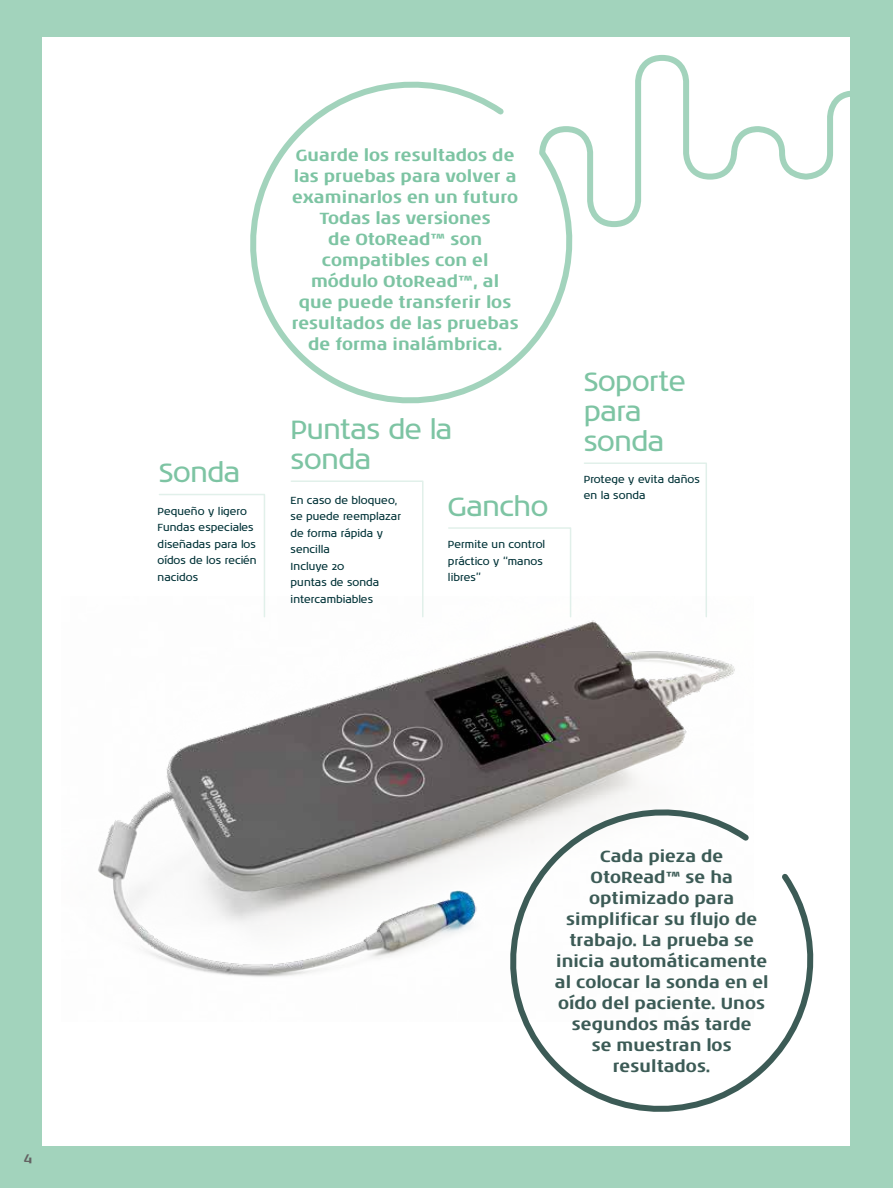
<style>
.page{position:relative;width:893px;height:1188px;background:#a2d3bc}
.page>*{position:absolute;margin:0;border:0;box-sizing:border-box;transform-origin:0 0}
.t1{font:27px/30px "Noa LT Pro";letter-spacing:-.02em;color:#7dc4a3}
.t2{font:700 16.5px/21px "Noa LT Pro";color:#7dc4a3;text-align:center}
.t3{font:700 16.5px/21px "Noa LT Pro";color:#3c5b56;text-align:center}
.t4{font:700 13.5px "Noa LT Pro";color:#646363}
.t5{font:10.5px/16.5px "Noa LT Pro";color:#003237}
</style>
<div class="page">
<div style="left:43px;top:37px;width:807px;height:1108px;background:#fff"></div>
<svg style="left:250px;top:55px;width:600px;height:349px"></svg>
<img style="left:98px;top:620px;width:637px;height:357px">
<svg style="left:490px;top:799px;width:324px;height:313px"></svg>
<svg style="left:159px;top:494px;width:106px;height:124px"></svg>
<svg style="left:291px;top:480px;width:133px;height:137px"></svg>
<svg style="left:448px;top:527px;width:124px;height:91px"></svg>
<svg style="left:584px;top:462px;width:123px;height:155px"></svg>
<p class="t4" style="left:24px;top:1147px;width:10px">4</p>
<h2 class="t2" style="left:292px;top:143px;width:228px">Guarde los resultados de las pruebas para volver a examinarlos en un futuro<br>Todas las versiones<br>de OtoRead™ son compatibles con el módulo OtoRead™, al<br>que puede transferir los resultados de las pruebas de forma inalámbrica.</h2>
<h1 class="t1" style="left:291px;top:413px;width:163px">Puntas de la sonda</h1>
<h1 class="t1" style="left:448px;top:491px;width:102px">Gancho</h1>
<h1 class="t1" style="left:159px;top:457px;width:83px">Sonda</h1>
<p class="t5" style="left:158px;top:503px;width:101px">Pequeño y ligero<br>Fundas especiales diseñadas para los oídos de los recién nacidos</p>
<p class="t5" style="left:291px;top:491px;width:112px">En caso de bloqueo, se puede reemplazar de forma rápida y sencilla<br>Incluye 20<br>puntas de sonda intercambiables</p>
<p class="t5" style="left:448px;top:536px;width:99px">Permite un control práctico y “manos libres”</p>
<h1 class="t1" style="left:584px;top:366px;width:104px">Soporte para sonda</h1>
<p class="t5" style="left:584px;top:471px;width:118px">Protege y evita daños en la sonda</p>
<h2 class="t3" style="left:555px;top:845px;width:215px">Cada pieza de<br>OtoRead™ se ha optimizado para simplificar su flujo de trabajo. La prueba se inicia automáticamente al colocar la sonda en el oído del paciente. Unos segundos más tarde<br>se muestran los resultados.</h2>
</div>
